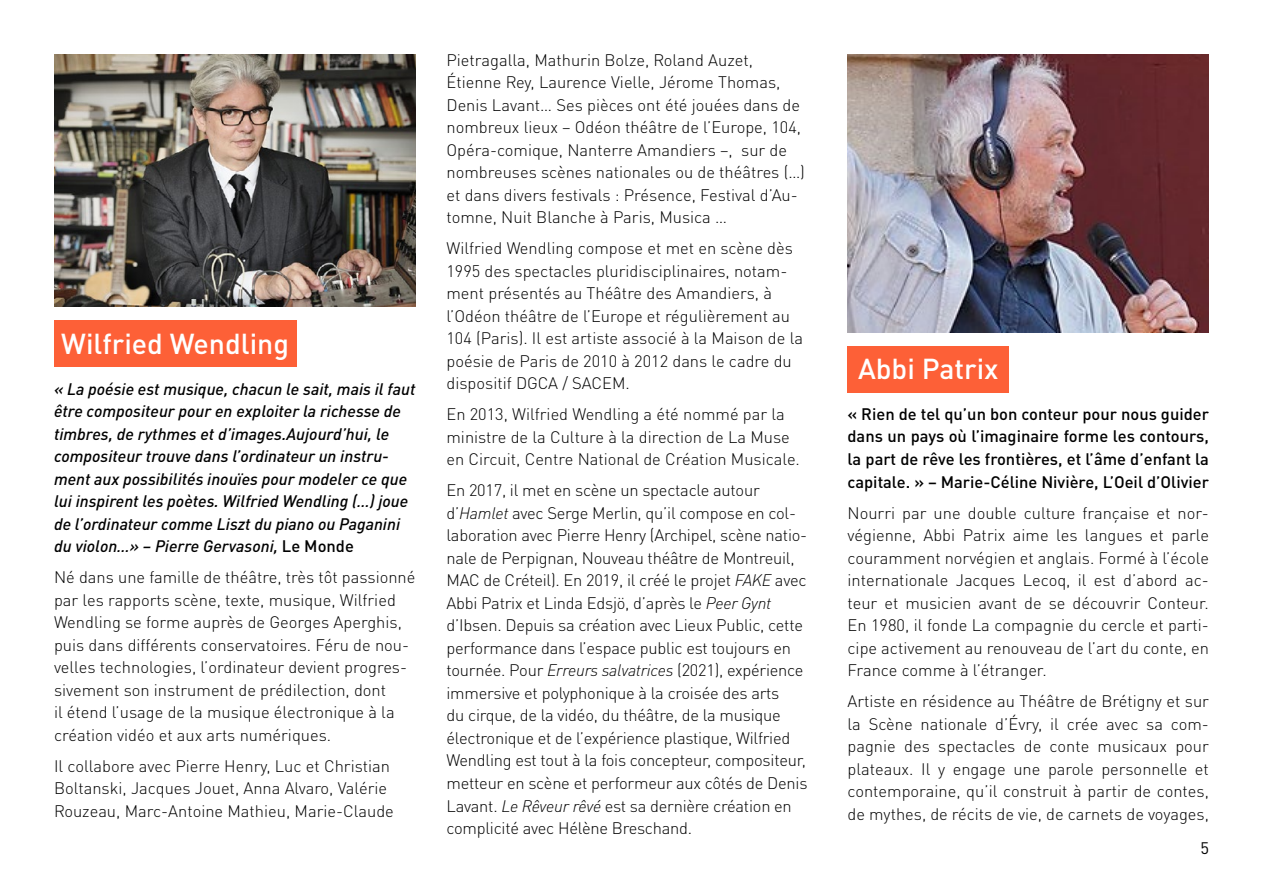
<style>
.page{position:relative;width:1263px;height:893px;background:#fff}
.page>*{position:absolute;margin:0;border:0;box-sizing:border-box;transform-origin:0 0}
.t1{font:500 28.5px "DIN Pro";color:#fff}
.t2{font:300 16.5px/22.5px "DIN Pro";color:#000}
.t3{font:italic 500 16.5px/22.5px "DIN Pro";color:#000}
.t4{font:500 16.5px/22.5px "DIN Pro";color:#000;text-align:justify}
.t5{font:16.5px "DIN Pro";color:#000}
.s1{font-style:normal}
.s2{font-style:italic}
</style>
<div class="page">
<div style="left:54px;top:320px;width:242px;height:47px;background:#fd6037"></div>
<div style="left:847px;top:346px;width:162px;height:47px;background:#fd6037"></div>
<img style="left:54px;top:54px;width:361px;height:252px">
<img style="left:847px;top:54px;width:362px;height:279px">
<h1 class="t1" style="left:61px;top:320px;width:229px">Wilfried Wendling</h1>
<p class="t3" style="left:54px;top:376px;width:363px">« La poésie est musique, chacun le sait, mais il faut être compositeur pour en exploiter la richesse de timbres, de rythmes et d’images.Aujourd’hui, le compositeur trouve dans l’ordinateur un instru&shy;ment aux possibilités inouïes pour modeler ce que lui inspirent les poètes. Wilfried Wendling (…) joue de l’ordinateur comme Liszt du piano ou Paganini du violon…» – Pierre Gervasoni, <span class="s1">Le Monde</span></p>
<p class="t2" style="left:54px;top:565px;width:363px">Né dans une famille de théâtre, très tôt passionné par les rapports scène, texte, musique, Wilfried Wendling se forme auprès de Georges Aperghis, puis dans différents conservatoires. Féru de nou&shy;velles technologies, l’ordinateur devient progres&shy;sivement son instrument de prédilection, dont<br>il étend l’usage de la musique électronique à la création vidéo et aux arts numériques.</p>
<p class="t2" style="left:54px;top:753px;width:341px">Il collabore avec Pierre Henry, Luc et Christian<br>Boltanski, Jacques Jouet, Anna Alvaro, Valérie<br>Rouzeau, Marc-Antoine Mathieu, Marie-Claude</p>
<p class="t2" style="left:446px;top:47px;width:360px">Pietragalla, Mathurin Bolze, Roland Auzet, Étienne Rey, Laurence Vielle, Jérome Thomas, Denis Lavant… Ses pièces ont été jouées dans de nombreux lieux – Odéon théâtre de l’Europe, 104, Opéra-comique, Nanterre Amandiers –, sur de nombreuses scènes nationales ou de théâtres (…) et dans divers festivals : Présence, Festival d’Au&shy;tomne, Nuit Blanche à Paris, Musica …</p>
<p class="t2" style="left:446px;top:236px;width:358px">Wilfried Wendling compose et met en scène dès 1995 des spectacles pluridisciplinaires, notam&shy;ment présentés au Théâtre des Amandiers, à l’Odéon théâtre de l’Europe et régulièrement au 104 (Paris). Il est artiste associé à la Maison de la poésie de Paris de 2010 à 2012 dans le cadre du dispositif DGCA / SACEM.</p>
<p class="t2" style="left:446px;top:402px;width:355px">En 2013, Wilfried Wendling a été nommé par la ministre de la Culture à la direction de La Muse en Circuit, Centre National de Création Musicale.</p>
<p class="t2" style="left:446px;top:478px;width:362px">En 2017, il met en scène un spectacle autour d’<span class="s2">Hamlet</span> avec Serge Merlin, qu’il compose en col&shy;laboration avec Pierre Henry (Archipel, scène natio&shy;nale de Perpignan, Nouveau théâtre de Montreuil, MAC de Créteil). En 2019, il créé le projet <span class="s2">FAKE</span> avec Abbi Patrix et Linda Edsjö, d’après le <span class="s2">Peer Gynt </span>d’Ibsen. Depuis sa création avec Lieux Public, cette performance dans l’espace public est toujours en tournée. Pour <span class="s2">Erreurs salvatrices</span> (2021), expérience immersive et polyphonique à la croisée des arts<br>du cirque, de la vidéo, du théâtre, de la musique électronique et de l’expérience plastique, Wilfried Wendling est tout à la fois concepteur, compositeur, metteur en scène et performeur aux côtés de Denis Lavant. <span class="s2">Le Rêveur rêvé</span> est sa dernière création en complicité avec Hélène Breschand.</p>
<h1 class="t1" style="left:858px;top:346px;width:142px">Abbi Patrix</h1>
<p class="t4" style="left:847px;top:401px;width:363px">« Rien de tel qu’un bon conteur pour nous guider dans un pays où l’imaginaire forme les contours, la part de rêve les frontières, et l’âme d’enfant la capitale. » – Marie-Céline Nivière, L’Oeil d’Olivier</p>
<p class="t2" style="left:847px;top:500px;width:363px;text-align:justify">Nourri par une double culture française et nor&shy;végienne, Abbi Patrix aime les langues et parle couramment norvégien et anglais. Formé à l’école internationale Jacques Lecoq, il est d’abord ac&shy;teur et musicien avant de se découvrir Conteur.<br>En 1980, il fonde La compagnie du cercle et parti&shy;cipe activement au renouveau de l’art du conte, en France comme à l’étranger.</p>
<p class="t2" style="left:847px;top:688px;width:363px;text-align:justify">Artiste en résidence au Théâtre de Brétigny et sur la Scène nationale d’Évry, il crée avec sa com&shy;pagnie des spectacles de conte musicaux pour plateaux. Il y engage une parole personnelle et contemporaine, qu’il construit à partir de contes, de mythes, de récits de vie, de carnets de voyages,</p>
<p class="t5" style="left:1200px;top:835px;width:10px">5</p>
</div>
